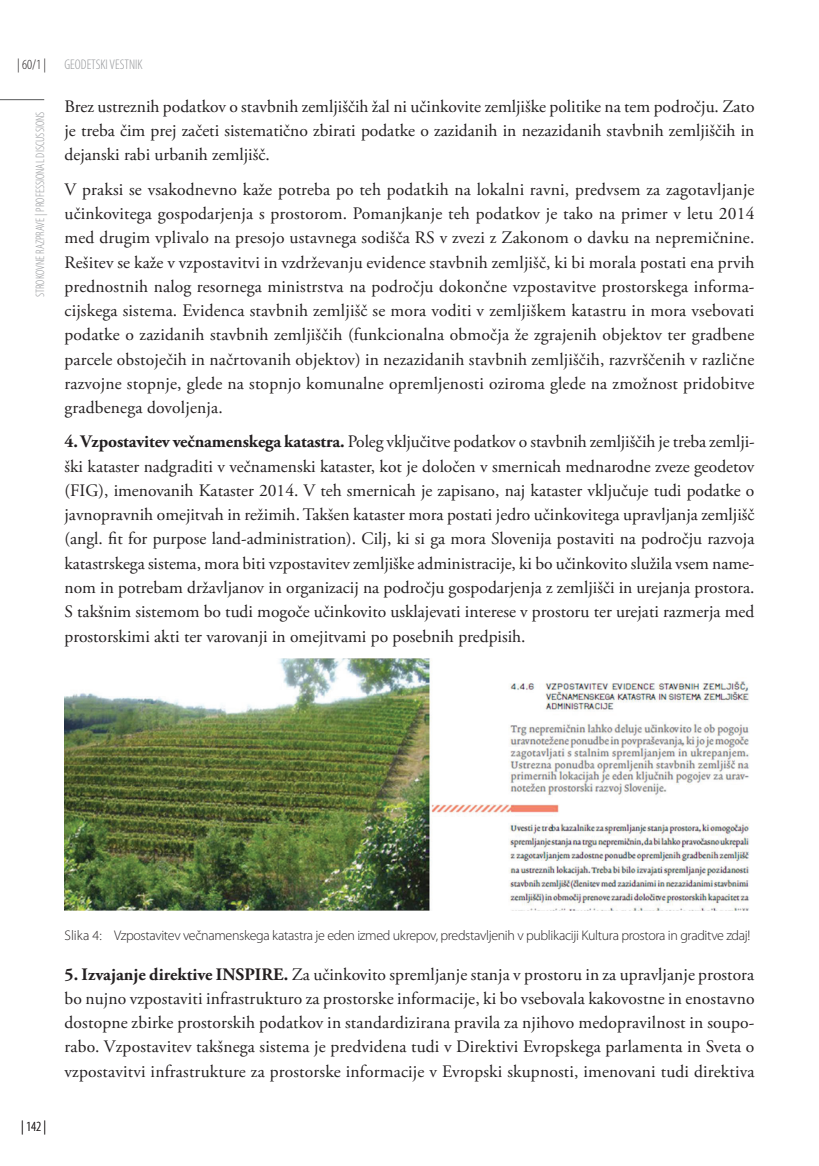
<style>
.page{position:relative;width:819px;height:1166px;background:#fff}
.page>*{position:absolute;margin:0;border:0;box-sizing:border-box;transform-origin:0 0}
.t1{font:17.5px/24.3px "Adobe Garamond Pro";color:#231f20;text-align:justify}
.t2{font:300 14px "Myriad Pro";letter-spacing:-.025em;color:#231f20}
.t3{font:300 condensed 14px "Myriad Pro";color:#939598}
.t4{font:300 condensed 14px "Myriad Pro";color:#231f20}
.t5{font:300 condensed 12.25px "Myriad Pro";color:#939598}
.s1{font-weight:700}
</style>
<div class="page">
<hr style="left:0;top:99px;width:44px;height:1px;background:#57585a">
<img style="left:64px;top:658px;width:686px;height:253px">
<p class="t4" style="left:17px;top:56px;width:30px">| 60/1 |</p>
<p class="t3" style="left:64px;top:56px;width:80px">GEODETSKI VESTNIK</p>
<p class="t5" style="left:33px;top:297px;width:187px;rotate:-90deg">STROKOVNE RAZPRAVE | PROFESSIONAL DISCUSSIONS</p>
<p class="t1" style="left:64px;top:95px;width:691px">Brez ustreznih podatkov o stavbnih zemljiščih žal ni učinkovite zemljiške politike na tem področju. Zato je treba čim prej začeti sistematično zbirati podatke o zazidanih in nezazidanih stavbnih zemljiščih in dejanski rabi urbanih zemljišč.</p>
<p class="t1" style="left:64px;top:178px;width:691px">V praksi se vsakodnevno kaže potreba po teh podatkih na lokalni ravni, predvsem za zagotavljanje učinkovitega gospodarjenja s prostorom. Pomanjkanje teh podatkov je tako na primer v letu 2014 med drugim vplivalo na presojo ustavnega sodišča RS v zvezi z Zakonom o davku na nepremičnine.<br>Rešitev se kaže v vzpostavitvi in vzdrževanju evidence stavbnih zemljišč, ki bi morala postati ena prvih prednostnih nalog resornega ministrstva na področju dokončne vzpostavitve prostorskega informa&shy;cijskega sistema. Evidenca stavbnih zemljišč se mora voditi v zemljiškem katastru in mora vsebovati podatke o zazidanih stavbnih zemljiščih (funkcionalna območja že zgrajenih objektov ter gradbene parcele obstoječih in načrtovanih objektov) in nezazidanih stavbnih zemljiščih, razvrščenih v različne razvojne stopnje, glede na stopnjo komunalne opremljenosti oziroma glede na zmožnost pridobitve gradbenega dovoljenja.</p>
<p class="t1" style="left:64px;top:430px;width:691px"><span class="s1">4. Vzpostavitev večnamenskega katastra.</span> Poleg vključitve podatkov o stavbnih zemljiščih je treba zemlji&shy;ški kataster nadgraditi v večnamenski kataster, kot je določen v smernicah mednarodne zveze geodetov (FIG), imenovanih Kataster 2014. V teh smernicah je zapisano, naj kataster vključuje tudi podatke o javnopravnih omejitvah in režimih. Takšen kataster mora postati jedro učinkovitega upravljanja zemljišč (angl. fit for purpose land-administration). Cilj, ki si ga mora Slovenija postaviti na področju razvoja katastrskega sistema, mora biti vzpostavitev zemljiške administracije, ki bo učinkovito služila vsem name&shy;nom in potrebam državljanov in organizacij na področju gospodarjenja z zemljišči in urejanja prostora.<br>S takšnim sistemom bo tudi mogoče učinkovito usklajevati interese v prostoru ter urejati razmerja med prostorskimi akti ter varovanji in omejitvami po posebnih predpisih.</p>
<p class="t4" style="left:21px;top:1117px;width:26px">| 142 |</p>
<p class="t2" style="left:64px;top:927px;width:687px">Slika 4: Vzpostavitev večnamenskega katastra je eden izmed ukrepov, predstavljenih v publikaciji Kultura prostora in graditve zdaj!</p>
<p class="t1" style="left:64px;top:962px;width:691px"><span class="s1">5. Izvajanje direktive INSPIRE.</span> Za učinkovito spremljanje stanja v prostoru in za upravljanje prostora bo nujno vzpostaviti infrastrukturo za prostorske informacije, ki bo vsebovala kakovostne in enostavno dostopne zbirke prostorskih podatkov in standardizirana pravila za njihovo medopravilnost in soupo&shy;rabo. Vzpostavitev takšnega sistema je predvidena tudi v Direktivi Evropskega parlamenta in Sveta o vzpostavitvi infrastrukture za prostorske informacije v Evropski skupnosti, imenovani tudi direktiva</p>
</div>
